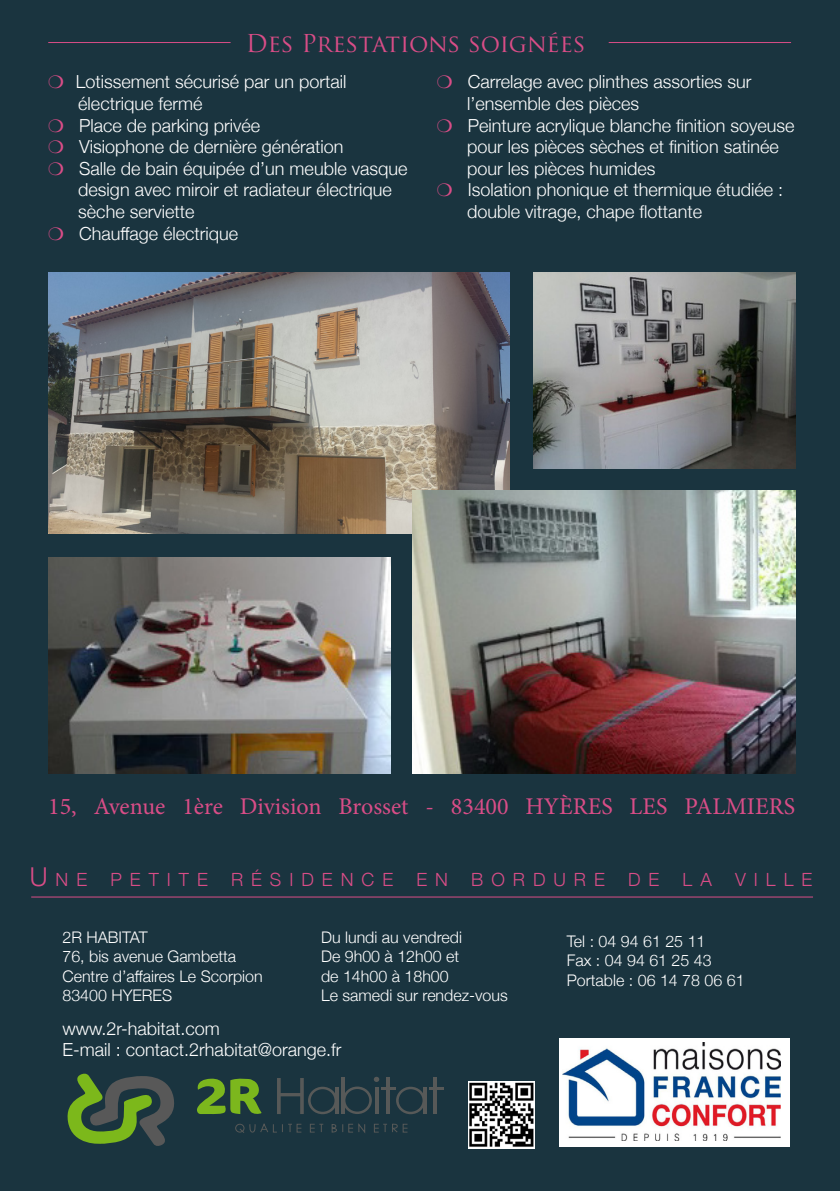
<style>
.page{position:relative;width:840px;height:1191px;background:#fff}
.page>*{position:absolute;margin:0;border:0;box-sizing:border-box;transform-origin:0 0}
.t1{font:24px "Minion Pro";color:#d94d87}
.Style_de_paragraphe{font:24px "Trajan Pro";color:#d94d87}
.t2{font:300 18.2px "Helvetica Neue";letter-spacing:.44em;color:#d94d87}
.Style_de_paragraphe-2{font:300 18px "Helvetica Neue";color:#fff}
.Style_de_paragraphe-3{font:300 16px "Helvetica Neue";color:#fff}
.s1{font-size:26px}
</style>
<div class="page">
<div style="left:0;top:0;width:839px;height:1191px;background:#1a343f"></div>
<svg style="left:67px;top:1073px;width:107px;height:73px"></svg>
<svg style="left:197px;top:1078px;width:64px;height:36px"></svg>
<svg style="left:396px;top:1086px;width:29px;height:28px"></svg>
<hr style="left:423px;top:1087px;width:3px;height:26px;background:#575958">
<svg style="left:277px;top:1076px;width:102px;height:38px"></svg>
<svg style="left:374px;top:1087px;width:4px;height:26px"></svg>
<svg style="left:386px;top:1077px;width:3px;height:36px"></svg>
<hr style="left:381px;top:1087px;width:14px;height:3px;background:#575958">
<hr style="left:433px;top:1077px;width:4px;height:36px;background:#575958">
<hr style="left:429px;top:1087px;width:14px;height:3px;background:#575958">
<div style="left:235px;top:1124px;width:9px;height:8px;border:1px solid #575958;border-radius:50%"></div>
<svg style="left:239px;top:1123px;width:62px;height:10px"></svg>
<svg style="left:310px;top:1123px;width:13px;height:9px"></svg>
<div style="left:402px;top:1124px;width:5px;height:8px;border:1px solid #575958"></div>
<svg style="left:331px;top:1123px;width:34px;height:10px"></svg>
<svg style="left:374px;top:1123px;width:23px;height:9px"></svg>
<hr style="left:31px;top:896px;width:781px;height:1px;background:#d94d87">
<img style="left:468px;top:1081px;width:65px;height:67px">
<hr style="left:48px;top:42px;width:182px;height:1px;background:#d94d87">
<hr style="left:608px;top:42px;width:182px;height:1px;background:#d94d87">
<img style="left:48px;top:272px;width:461px;height:261px">
<img style="left:533px;top:272px;width:261px;height:196px">
<div style="left:559px;top:1038px;width:230px;height:109px;background:#fff"></div>
<img style="left:562px;top:1042px;width:218px;height:98px">
<img style="left:412px;top:491px;width:382px;height:282px">
<img style="left:48px;top:557px;width:342px;height:216px">
<p class="Style_de_paragraphe" style="left:246px;top:28px;width:341px">Des Prestations soignées</p>
<p class="Style_de_paragraphe-2" style="left:76px;top:67px;width:272px">Lotissement sécurisé par un portail</p>
<p class="Style_de_paragraphe-2" style="left:78px;top:89px;width:126px">électrique fermé</p>
<p class="Style_de_paragraphe-2" style="left:79px;top:111px;width:183px">Place de parking privée</p>
<p class="Style_de_paragraphe-2" style="left:79px;top:132px;width:266px">Visiophone de dernière génération</p>
<p class="Style_de_paragraphe-2" style="left:79px;top:154px;width:330px">Salle de bain équipée d’un meuble vasque</p>
<p class="Style_de_paragraphe-2" style="left:78px;top:175px;width:315px">design avec miroir et radiateur électrique</p>
<p class="Style_de_paragraphe-2" style="left:78px;top:197px;width:118px">sèche serviette</p>
<p class="Style_de_paragraphe-2" style="left:79px;top:219px;width:161px">Chauffage électrique</p>
<p class="Style_de_paragraphe-2" style="left:467px;top:67px;width:285px">Carrelage avec plinthes assorties sur</p>
<p class="Style_de_paragraphe-2" style="left:467px;top:89px;width:174px">l’ensemble des pièces</p>
<p class="Style_de_paragraphe-2" style="left:467px;top:111px;width:328px">Peinture acrylique blanche finition soyeuse</p>
<p class="Style_de_paragraphe-2" style="left:467px;top:132px;width:313px">pour les pièces sèches et finition satinée</p>
<p class="Style_de_paragraphe-2" style="left:467px;top:154px;width:190px">pour les pièces humides</p>
<p class="Style_de_paragraphe-2" style="left:467px;top:175px;width:317px">Isolation phonique et thermique étudiée :</p>
<p class="Style_de_paragraphe-2" style="left:467px;top:197px;width:236px">double vitrage, chape flottante</p>
<p class="t1" style="left:48px;top:790px;width:747px">15, Avenue 1ère Division Brosset - 83400 HYÈRES LES PALMIERS</p>
<p class="t2" style="left:30px;top:864px;width:59px"><span class="s1">U</span>NE</p>
<p class="t2" style="left:110px;top:864px;width:99px">PETITE</p>
<p class="t2" style="left:231px;top:864px;width:163px">RÉSIDENCE</p>
<p class="t2" style="left:416px;top:864px;width:33px">E N</p>
<p class="t2" style="left:471px;top:864px;width:135px">BORDU RE</p>
<p class="t2" style="left:627px;top:864px;width:33px">D E</p>
<p class="t2" style="left:682px;top:864px;width:31px">L A</p>
<p class="t2" style="left:734px;top:864px;width:79px">VILLE</p>
<p class="Style_de_paragraphe-3" style="left:62px;top:924px;width:87px">2R HABITAT</p>
<p class="Style_de_paragraphe-3" style="left:62px;top:943px;width:175px">76, bis avenue Gambetta</p>
<p class="Style_de_paragraphe-3" style="left:62px;top:963px;width:202px">Centre d’affaires Le Scorpion</p>
<p class="Style_de_paragraphe-3" style="left:62px;top:982px;width:111px">83400 HYERES</p>
<p class="Style_de_paragraphe-3" style="left:321px;top:924px;width:142px">Du lundi au vendredi</p>
<p class="Style_de_paragraphe-3" style="left:321px;top:943px;width:139px">De 9h00 à 12h00 et</p>
<p class="Style_de_paragraphe-3" style="left:321px;top:963px;width:129px">de 14h00 à 18h00</p>
<p class="Style_de_paragraphe-3" style="left:321px;top:982px;width:188px">Le samedi sur rendez-vous</p>
<p class="Style_de_paragraphe-2" style="left:62px;top:1013px;width:159px">www.2r-habitat.com</p>
<p class="Style_de_paragraphe-2" style="left:62px;top:1035px;width:280px">E-mail : contact.2rhabitat@orange.fr</p>
<p class="Style_de_paragraphe-3" style="left:566px;top:928px;width:140px">Tel : 04 94 61 25 11</p>
<p class="Style_de_paragraphe-3" style="left:566px;top:947px;width:146px">Fax : 04 94 61 25 43</p>
<p class="Style_de_paragraphe-3" style="left:566px;top:967px;width:179px">Portable : 06 14 78 06 61</p>
</div>
